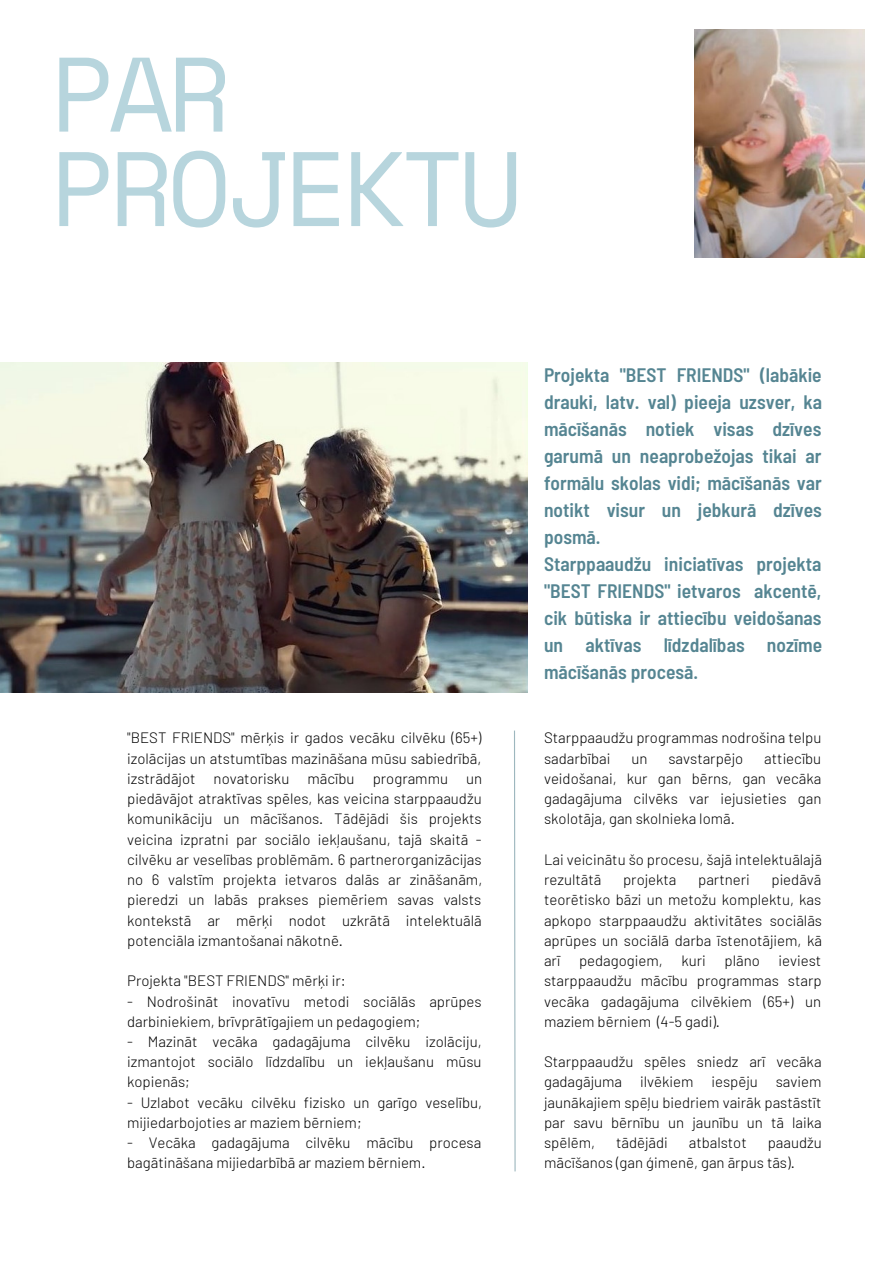
<style>
.page{position:relative;width:893px;height:1264px;background:#fff}
.page>*{position:absolute;margin:0;border:0;box-sizing:border-box;transform-origin:0 0}
.t1{font:105.6px/94.3px "Space Mono";letter-spacing:-.06em;color:#b7d5dd}
.t2{font:600 semi-condensed 19.5px/27px "Barlow";color:#558592}
.t3{font:300 15px/20.2px "Barlow";color:#000}
</style>
<div class="page">
<img style="left:0;top:362px;width:527px;height:330px">
<img style="left:694px;top:29px;width:170px;height:228px">
<svg style="left:514px;top:730px;width:2px;height:442px"></svg>
<h1 class="t1" style="left:50px;top:44px;width:474px">PAR<br>PROJEKTU</h1>
<p class="t3" style="left:127px;top:727px;width:356px;text-align:justify">"BEST FRIENDS" mērķis ir gados vecāku cilvēku (65+) izolācijas un atstumtības mazināšana mūsu sabiedrībā, izstrādājot novatorisku mācību programmu un piedāvājot atraktīvas spēles, kas veicina starppaaudžu komunikāciju un mācīšanos. Tādējādi šis projekts veicina izpratni par sociālo iekļaušanu, tajā skaitā - cilvēku ar veselības problēmām. 6 partnerorganizācijas no 6 valstīm projekta ietvaros dalās ar zināšanām, pieredzi un labās prakses piemēriem savas valsts kontekstā ar mērķi nodot uzkrātā intelektuālā potenciāla izmantošanai nākotnē.</p>
<p class="t3" style="left:127px;top:970px;width:220px">Projekta "BEST FRIENDS" mērķi ir:</p>
<p class="t3" style="left:127px;top:990px;width:356px">- Nodrošināt inovatīvu metodi sociālās aprūpes darbiniekiem, brīvprātīgajiem un pedagogiem;</p>
<p class="t3" style="left:127px;top:1030px;width:356px;text-align:justify">- Mazināt vecāka gadagājuma cilvēku izolāciju, izmantojot sociālo līdzdalību un iekļaušanu mūsu kopienās;</p>
<p class="t3" style="left:127px;top:1091px;width:356px">- Uzlabot vecāku cilvēku fizisko un garīgo veselību, mijiedarbojoties ar maziem bērniem;</p>
<p class="t3" style="left:127px;top:1132px;width:356px">- Vecāka gadagājuma cilvēku mācību procesa bagātināšana mijiedarbībā ar maziem bērniem.</p>
<p class="t2" style="left:544px;top:360px;width:279px">Projekta "BEST FRIENDS" (labākie drauki, latv. val) pieeja uzsver, ka mācīšanās notiek visas dzīves garumā un neaprobežojas tikai ar formālu skolas vidi; mācīšanās var notikt visur un jebkurā dzīves posmā.<br>Starppaaudžu iniciatīvas projekta "BEST FRIENDS" ietvaros akcentē, cik būtiska ir attiecību veidošanas un aktīvas līdzdalības nozīme mācīšanās procesā.</p>
<p class="t3" style="left:544px;top:727px;width:279px">Starppaaudžu programmas nodrošina telpu sadarbībai</p>
<p class="t3" style="left:544px;top:747px;width:279px;text-align:justify;text-indent:220px">attiecību veidošanai, kur gan bērns, gan vecāka gadagājuma cilvēks var iejusieties gan skolotāja, gan skolnieka lomā.</p>
<p class="t3" style="left:544px;top:848px;width:279px">Lai veicinātu šo procesu, šajā intelektuālajā rezultātā</p>
<p class="t3" style="left:631px;top:747px;width:18px">un</p>
<p class="t3" style="left:668px;top:747px;width:76px">savstarpējo</p>
<p class="t3" style="left:544px;top:868px;width:279px;text-align:justify;text-indent:227px">piedāvā teorētisko bāzi un metožu komplektu, kas apkopo starppaaudžu aktivitātes sociālās aprūpes un sociālā darba īstenotājiem, kā arī</p>
<p class="t3" style="left:623px;top:868px;width:55px">projekta</p>
<p class="t3" style="left:698px;top:868px;width:53px">partneri</p>
<p class="t3" style="left:579px;top:949px;width:85px">pedagogiem,</p>
<p class="t3" style="left:681px;top:949px;width:26px">kuri</p>
<p class="t3" style="left:724px;top:949px;width:37px">plāno</p>
<p class="t3" style="left:544px;top:949px;width:279px;text-align:justify;text-indent:234px">ieviest starppaaudžu mācību programmas starp vecāka gadagājuma cilvēkiem (65+) un maziem bērniem (4-5 gadi).</p>
<p class="t3" style="left:544px;top:1051px;width:279px;text-align:justify">Starppaaudžu spēles sniedz arī vecāka gadagājuma ilvēkiem iespēju saviem jaunākajiem spēļu biedriem vairāk pastāstīt par savu bērnību un jaunību un tā laika spēlēm,</p>
<p class="t3" style="left:544px;top:1132px;width:279px;text-indent:224px">paaudžu mācīšanos (gan ģimenē, gan ārpus tās).</p>
<p class="t3" style="left:616px;top:1132px;width:53px">tādējādi</p>
<p class="t3" style="left:688px;top:1132px;width:59px">atbalstot</p>
</div>
